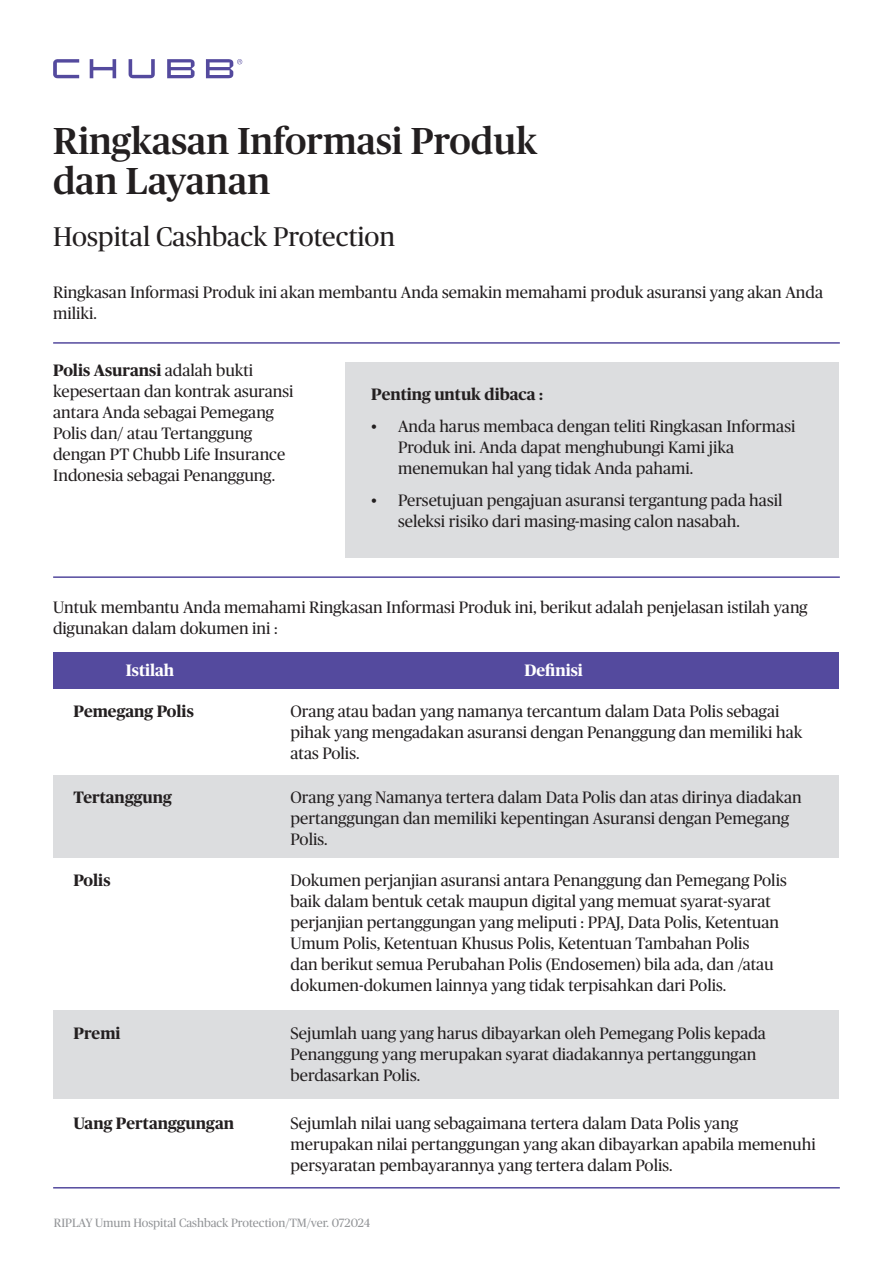
<style>
.page{position:relative;width:893px;height:1263px;background:#fff}
.page>*{position:absolute;margin:0;border:0;box-sizing:border-box;transform-origin:0 0}
.t1{font:500 37.5px "Chubb Publico";color:#231f20}
.t2{font:27px "Chubb Publico";color:#231f20}
.t3{font:16.5px/21px "Chubb Publico";color:#231f20}
.t4{font:700 16.5px "Chubb Publico";color:#231f20}
.t5{font:700 16.5px "Chubb Publico";color:#fff}
.t6{font:12px "Chubb Publico";color:#939598}
.s1{font-weight:700}
</style>
<div class="page">
<svg style="left:167px;top:59px;width:28px;height:19px"></svg>
<svg style="left:53px;top:59px;width:26px;height:19px"></svg>
<svg style="left:90px;top:59px;width:26px;height:19px"></svg>
<svg style="left:129px;top:59px;width:26px;height:19px"></svg>
<svg style="left:206px;top:59px;width:36px;height:19px"></svg>
<hr style="left:53px;top:1187px;width:787px;height:1px;background:#544a9e">
<div style="left:53px;top:775px;width:786px;height:82px;background:#dcdddf"></div>
<div style="left:53px;top:1010px;width:786px;height:89px;background:#dcdddf"></div>
<div style="left:53px;top:652px;width:785px;height:37px;background:#544a9e"></div>
<hr style="left:53px;top:576px;width:787px;height:2px;background:#544a9e">
<div style="left:345px;top:362px;width:494px;height:196px;background:#dcdddf"></div>
<hr style="left:53px;top:342px;width:787px;height:2px;background:#544a9e">
<p class="t1" style="left:53px;top:114px;width:486px">Ringkasan Informasi Produk</p>
<p class="t1" style="left:53px;top:154px;width:218px">dan Layanan</p>
<p class="t2" style="left:53px;top:218px;width:344px">Hospital Cashback Protection</p>
<p class="t3" style="left:53px;top:281px;width:771px">Ringkasan Informasi Produk ini akan membantu Anda semakin memahami produk asuransi yang akan Anda miliki.</p>
<p class="t3" style="left:53px;top:358px;width:242px"><span class="s1">Polis Asuransi</span> adalah bukti kepesertaan dan kontrak asuransi antara Anda sebagai Pemegang<br>Polis dan/ atau Tertanggung dengan PT Chubb Life Insurance<br>Indonesia sebagai Penanggung.</p>
<p class="t4" style="left:371px;top:382px;width:173px">Penting untuk dibaca :</p>
<p class="t3" style="left:398px;top:415px;width:399px;text-indent:-27px">• Anda harus membaca dengan teliti Ringkasan Informasi<br>Produk ini. Anda dapat menghubungi Kami jika menemukan hal yang tidak Anda pahami.</p>
<p class="t3" style="left:398px;top:489px;width:386px;text-indent:-27px">• Persetujuan pengajuan asuransi tergantung pada hasil seleksi risiko dari masing-masing calon nasabah.</p>
<p class="t3" style="left:53px;top:596px;width:756px">Untuk membantu Anda memahami Ringkasan Informasi Produk ini, berikut adalah penjelasan istilah yang digunakan dalam dokumen ini :</p>
<p class="t5" style="left:126px;top:658px;width:50px">Istilah</p>
<p class="t5" style="left:524px;top:658px;width:60px">Definisi</p>
<p class="t3" style="left:291px;top:700px;width:513px">Orang atau badan yang namanya tercantum dalam Data Polis sebagai pihak yang mengadakan asuransi dengan Penanggung dan memiliki hak atas Polis.</p>
<p class="t4" style="left:73px;top:699px;width:122px">Pemegang Polis</p>
<p class="t4" style="left:73px;top:785px;width:100px">Tertanggung</p>
<p class="t3" style="left:291px;top:786px;width:513px">Orang yang Namanya tertera dalam Data Polis dan atas dirinya diadakan pertanggungan dan memiliki kepentingan Asuransi dengan Pemegang<br>Polis.</p>
<p class="t4" style="left:73px;top:868px;width:39px">Polis</p>
<p class="t4" style="left:73px;top:1021px;width:49px">Premi</p>
<p class="t3" style="left:291px;top:869px;width:498px">Dokumen perjanjian asuransi antara Penanggung dan Pemegang Polis baik dalam bentuk cetak maupun digital yang memuat syarat-syarat perjanjian pertanggungan yang meliputi : PPAJ, Data Polis, Ketentuan Umum Polis, Ketentuan Khusus Polis, Ketentuan Tambahan Polis<br>dan berikut semua Perubahan Polis (Endosemen) bila ada, dan /atau dokumen-dokumen lainnya yang tidak terpisahkan dari Polis.</p>
<p class="t3" style="left:291px;top:1022px;width:477px">Sejumlah uang yang harus dibayarkan oleh Pemegang Polis kepada<br>Penanggung yang merupakan syarat diadakannya pertanggungan berdasarkan Polis.</p>
<p class="t4" style="left:73px;top:1112px;width:162px">Uang Pertanggungan</p>
<p class="t3" style="left:291px;top:1112px;width:527px">Sejumlah nilai uang sebagaimana tertera dalam Data Polis yang merupakan nilai pertanggungan yang akan dibayarkan apabila memenuhi persyaratan pembayarannya yang tertera dalam Polis.</p>
<p class="t6" style="left:54px;top:1214px;width:318px">RIPLAY Umum Hospital Cashback Protection/TM/ver. 072024</p>
</div>
